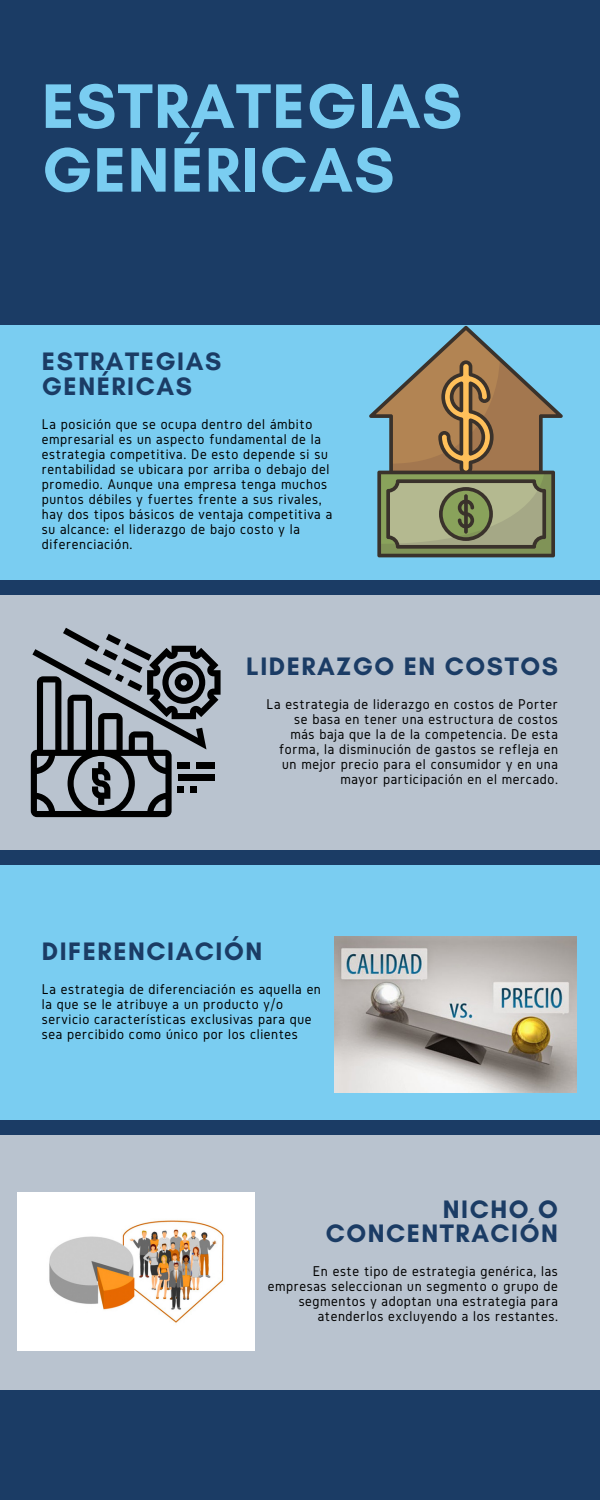
<style>
.page{position:relative;width:600px;height:1500px;background:#1b3c65}
.page>*{position:absolute;margin:0;border:0;box-sizing:border-box;transform-origin:0 0}
.t1{font:700 64px/63.8px "Glacial Indifference";letter-spacing:.02em;color:#7acdf1}
.t2{font:700 25.7px/24.8px "Glacial Indifference";letter-spacing:.06em;color:#1b3c65}
.t3{font:14.7px/15px "Gidole";letter-spacing:.04em;color:#000}
</style>
<div class="page">
<div style="left:0;top:325px;width:600px;height:255px;background:#7acdf1"></div>
<div style="left:0;top:595px;width:600px;height:255px;background:#b9c3cf"></div>
<div style="left:0;top:865px;width:600px;height:255px;background:#7acdf1"></div>
<div style="left:0;top:1135px;width:600px;height:255px;background:#b9c3cf"></div>
<svg style="left:369px;top:326px;width:194px;height:231px"></svg>
<svg style="left:371px;top:328px;width:190px;height:228px"></svg>
<svg style="left:31px;top:628px;width:190px;height:189px"></svg>
<img style="left:334px;top:936px;width:242px;height:156px">
<img style="left:18px;top:1193px;width:236px;height:157px">
<p class="t1" style="left:42px;top:74px;width:422px">ESTRATEGIAS<br>GENÉRICAS</p>
<p class="t2" style="left:42px;top:349px;width:181px">ESTRATEGIAS<br>GENÉRICAS</p>
<p class="t3" style="left:42px;top:416px;width:292px">La posición que se ocupa dentro del ámbito empresarial es un aspecto fundamental de la estrategia competitiva. De esto depende si su rentabilidad se ubicara por arriba o debajo del promedio. Aunque una empresa tenga muchos puntos débiles y fuertes frente a sus rivales, hay dos tipos básicos de ventaja competitiva a su alcance: el liderazgo de bajo costo y la diferenciación.</p>
<p class="t2" style="left:246px;top:654px;width:313px">LIDERAZGO EN COSTOS</p>
<p class="t3" style="left:267px;top:696px;width:293px;text-align:right">La estrategia de liderazgo en costos de Porter se basa en tener una estructura de costos más baja que la de la competencia. De esta forma, la disminución de gastos se refleja en un mejor precio para el consumidor y en una mayor participación en el mercado.</p>
<p class="t2" style="left:42px;top:939px;width:222px">DIFERENCIACIÓN</p>
<p class="t3" style="left:42px;top:981px;width:280px">La estrategia de diferenciación es aquella en la que se le atribuye a un producto y/o servicio características exclusivas para que sea percibido como único por los clientes</p>
<p class="t2" style="left:326px;top:1196px;width:234px;text-align:right">NICHO O<br>CONCENTRACIÓN</p>
<p class="t3" style="left:268px;top:1264px;width:292px;text-align:right">En este tipo de estrategia genérica, las empresas seleccionan un segmento o grupo de segmentos y adoptan una estrategia para atenderlos excluyendo a los restantes.</p>
</div>
